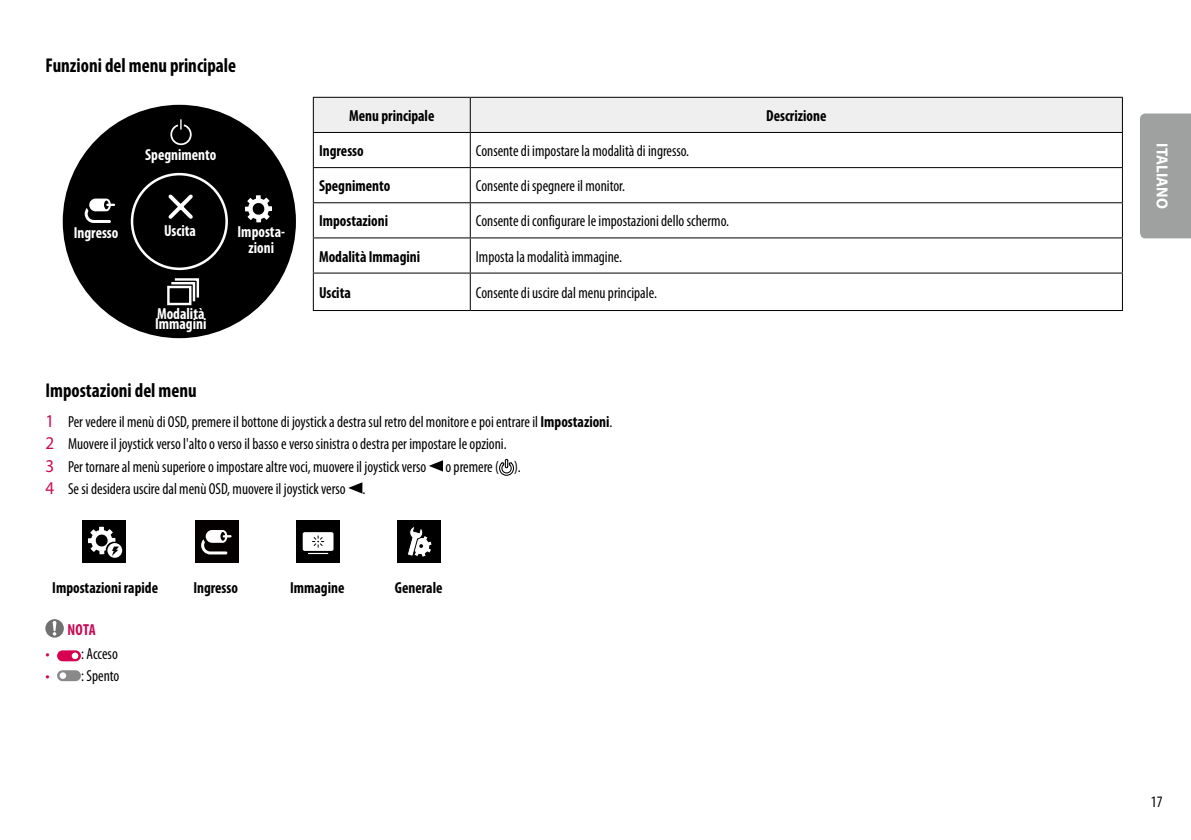
<style>
.page{position:relative;width:1191px;height:840px;background:#fff}
.page>*{position:absolute;margin:0;border:0;box-sizing:border-box;transform-origin:0 0}
.t1{font:700 condensed 20px "Myriad Pro";color:#000;scale:.95 1}
.t2{font:condensed 16px/22px "Myriad Pro";color:#000;scale:.95 1}
.t3{font:700 condensed 16px "Myriad Pro";color:#000;scale:.95 1}
.t4{font:700 condensed 16px/16px "Myriad Pro";color:#fff;text-align:center;scale:.95 1}
.t5{font:700 16px "Myriad Pro";color:#fff;scale:.95 1}
.t6{font:700 condensed 16px "Myriad Pro";color:#c90a53;scale:.95 1}
.s1{font-stretch:normal;font-size:18px;color:#c90a53}
.s2{font-weight:700}
.s3{font-family:"LG Smart";font-stretch:normal;color:#c90a53}
</style>
<div class="page">
<div style="left:1140px;top:113px;width:51px;height:125px;background:#9fa0a0"></div>
<div style="left:314px;top:98px;width:808px;height:34px;background:#efefef"></div>
<hr style="left:313px;top:97px;width:157px;height:1px;background:#000">
<hr style="left:313px;top:98px;width:1px;height:34px;background:#000">
<hr style="left:470px;top:97px;width:653px;height:1px;background:#000">
<hr style="left:470px;top:98px;width:1px;height:34px;background:#000">
<hr style="left:1122px;top:98px;width:1px;height:34px;background:#000">
<hr style="left:313px;top:132px;width:157px;height:1px;background:#000">
<hr style="left:313px;top:133px;width:1px;height:34px;background:#000">
<hr style="left:470px;top:132px;width:653px;height:1px;background:#000">
<hr style="left:470px;top:133px;width:1px;height:34px;background:#000">
<hr style="left:1122px;top:133px;width:1px;height:34px;background:#000">
<hr style="left:313px;top:167px;width:157px;height:1px;background:#000">
<hr style="left:313px;top:168px;width:1px;height:34px;background:#000">
<hr style="left:470px;top:167px;width:653px;height:1px;background:#000">
<hr style="left:470px;top:168px;width:1px;height:34px;background:#000">
<hr style="left:1122px;top:168px;width:1px;height:34px;background:#000">
<hr style="left:313px;top:202px;width:157px;height:1px;background:#000">
<hr style="left:313px;top:203px;width:1px;height:34px;background:#000">
<hr style="left:470px;top:202px;width:653px;height:1px;background:#000">
<hr style="left:470px;top:203px;width:1px;height:34px;background:#000">
<hr style="left:1122px;top:203px;width:1px;height:34px;background:#000">
<hr style="left:313px;top:237px;width:157px;height:1px;background:#000">
<hr style="left:313px;top:238px;width:1px;height:34px;background:#000">
<hr style="left:470px;top:237px;width:653px;height:1px;background:#000">
<hr style="left:470px;top:238px;width:1px;height:34px;background:#000">
<hr style="left:1122px;top:238px;width:1px;height:34px;background:#000">
<hr style="left:313px;top:272px;width:157px;height:1px;background:#000">
<hr style="left:313px;top:273px;width:1px;height:37px;background:#000">
<hr style="left:470px;top:272px;width:653px;height:1px;background:#000">
<hr style="left:470px;top:273px;width:1px;height:37px;background:#000">
<hr style="left:1122px;top:273px;width:1px;height:37px;background:#000">
<hr style="left:313px;top:310px;width:157px;height:1px;background:#000">
<hr style="left:470px;top:310px;width:653px;height:1px;background:#000">
<div style="left:62px;top:104px;width:235px;height:235px;background:#000;border-radius:50%"></div>
<svg style="left:167px;top:278px;width:33px;height:28px"></svg>
<svg style="left:85px;top:198px;width:30px;height:25px"></svg>
<div style="left:131px;top:173px;width:97px;height:97px;border:3px solid #fff;border-radius:50%"></div>
<svg style="left:170px;top:124px;width:22px;height:21px"></svg>
<div style="left:172px;top:125px;width:18px;height:18px;background:#000;border-radius:50%"></div>
<svg style="left:168px;top:194px;width:25px;height:25px"></svg>
<svg style="left:245px;top:195px;width:27px;height:27px"></svg>
<svg style="left:173px;top:119px;width:16px;height:12px"></svg>
<svg style="left:429px;top:460px;width:14px;height:11px"></svg>
<svg style="left:499px;top:458px;width:15px;height:17px"></svg>
<svg style="left:348px;top:482px;width:14px;height:11px"></svg>
<div style="left:82px;top:520px;width:44px;height:42px;background:#000"></div>
<div style="left:107px;top:542px;width:15px;height:15px;background:#fff;border-radius:50%"></div>
<svg style="left:88px;top:526px;width:31px;height:29px"></svg>
<div style="left:195px;top:520px;width:43px;height:42px;background:#040000"></div>
<svg style="left:201px;top:530px;width:31px;height:24px"></svg>
<div style="left:296px;top:520px;width:44px;height:42px;background:#000"></div>
<div style="left:303px;top:532px;width:30px;height:18px;background:#fff;border-radius:2px"></div>
<svg style="left:308px;top:535px;width:20px;height:18px"></svg>
<div style="left:397px;top:520px;width:44px;height:42px;background:#000"></div>
<svg style="left:407px;top:526px;width:24px;height:30px"></svg>
<svg style="left:45px;top:619px;width:19px;height:18px"></svg>
<div style="left:57px;top:650px;width:24px;height:11px;background:#d70051;border-radius:5px"></div>
<svg style="left:72px;top:652px;width:6px;height:6px"></svg>
<div style="left:57px;top:670px;width:24px;height:10px;background:#898989;border-radius:5px"></div>
<svg style="left:60px;top:672px;width:6px;height:6px"></svg>
<p class="t1" style="left:45px;top:53px;width:202px">Funzioni del menu principale</p>
<p class="t4" style="left:145px;top:147px;width:77px">Spegnimento</p>
<p class="t4" style="left:164px;top:223px;width:35px">Uscita</p>
<p class="t4" style="left:74px;top:225px;width:49px">Ingresso</p>
<p class="t4" style="left:237px;top:223px;width:51px">Imposta&shy;zioni</p>
<p class="t4" style="left:157px;top:305px;width:51px">Modalità</p>
<p class="t4" style="left:155px;top:315px;width:56px">Immagini</p>
<p class="t3" style="left:349px;top:105px;width:91px">Menu principale</p>
<p class="t3" style="left:766px;top:105px;width:65px">Descrizione</p>
<p class="t3" style="left:319px;top:141px;width:49px">Ingresso</p>
<p class="t2" style="left:476px;top:139px;width:226px">Consente di impostare la modalità di ingresso.</p>
<p class="t3" style="left:319px;top:176px;width:77px">Spegnimento</p>
<p class="t2" style="left:476px;top:175px;width:159px">Consente di spegnere il monitor.</p>
<p class="t3" style="left:319px;top:211px;width:74px">Impostazioni</p>
<p class="t2" style="left:476px;top:210px;width:268px">Consente di configurare le impostazioni dello schermo.</p>
<p class="t3" style="left:319px;top:246px;width:108px">Modalità Immagini</p>
<p class="t2" style="left:476px;top:245px;width:155px">Imposta la modalità immagine.</p>
<p class="t3" style="left:319px;top:282px;width:35px">Uscita</p>
<p class="t2" style="left:476px;top:281px;width:192px">Consente di uscire dal menu principale.</p>
<p class="t1" style="left:45px;top:377px;width:161px">Impostazioni del menu</p>
<p class="t2" style="left:45px;top:410px;width:598px"><span class="s1">1</span> Per vedere il menù di OSD, premere il bottone di joystick a destra sul retro del monitore e poi entrare il <span class="s2">Impostazioni</span>.<br><span class="s1">2</span> Muovere il joystick verso l'alto o verso il basso e verso sinistra o destra per impostare le opzioni.<br><span class="s1">3</span> Per tornare al menù superiore o impostare altre voci, muovere il joystick verso o premere ( ).<br><span class="s1">4</span> Se si desidera uscire dal menù OSD, muovere il joystick verso .</p>
<p class="t3" style="left:52px;top:577px;width:113px">Impostazioni rapide</p>
<p class="t3" style="left:193px;top:577px;width:49px">Ingresso</p>
<p class="t3" style="left:290px;top:577px;width:59px">Immagine</p>
<p class="t3" style="left:395px;top:577px;width:52px">Generale</p>
<p class="t6" style="left:67px;top:618px;width:24px">Nota</p>
<p class="t2" style="left:45px;top:642px;width:78px"><span class="s3">•</span> : Acceso</p>
<p class="t2" style="left:45px;top:664px;width:79px"><span class="s3">•</span> : Spento</p>
<p class="t5" style="left:1172px;top:143px;width:70px;rotate:90deg">ITALIANO</p>
<p class="t2" style="left:1151px;top:789px;width:14px">17</p>
</div>
